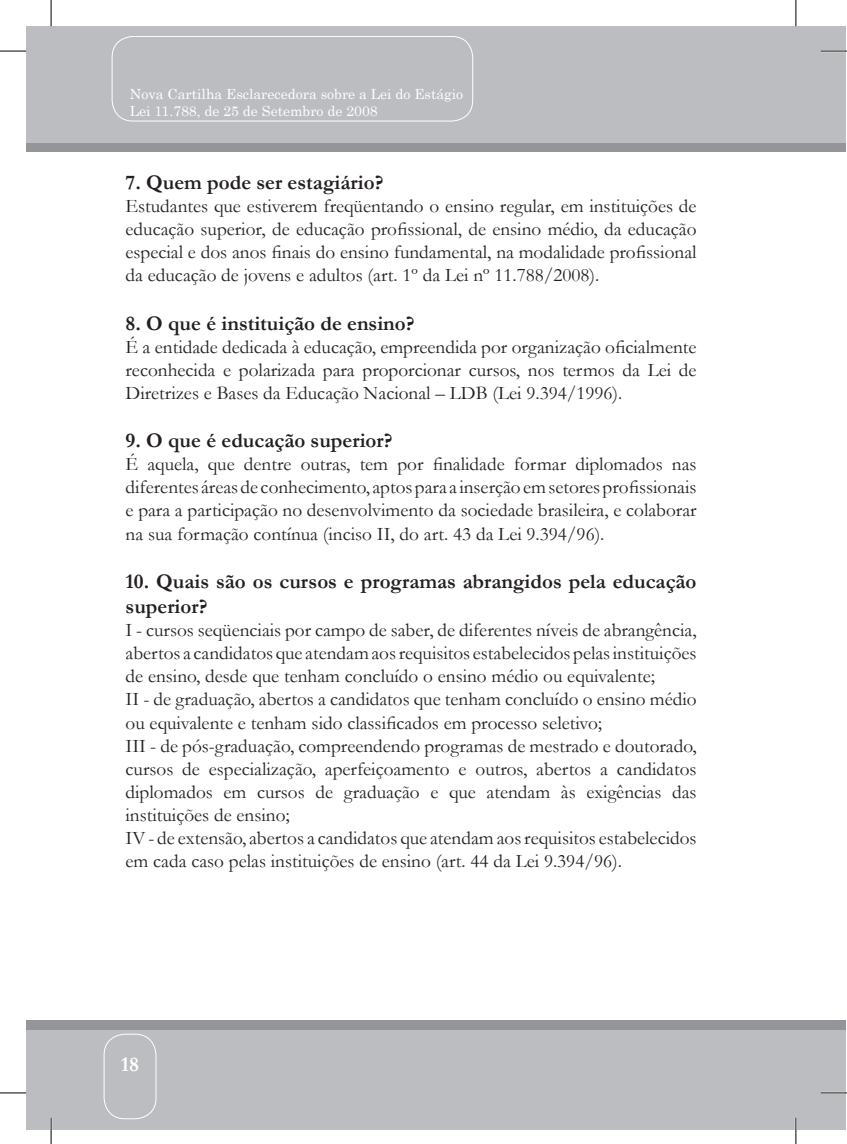
<style>
.page{position:relative;width:847px;height:1144px;background:#fff}
.page>*{position:absolute;margin:0;border:0;box-sizing:border-box;transform-origin:0 0}
.t1{font:700 21px/25.2px "Garamond";color:#231f20}
.t2{font:700 21px "Garamond";color:#fff}
.t3{font:19.25px/23.1px "Garamond";color:#231f20;text-align:justify}
.t4{font:14px/16.6px "Century";color:#fff}
</style>
<div class="page">
<div style="left:26px;top:1020px;width:819px;height:99px;background:#939598"></div>
<div style="left:26px;top:1031px;width:819px;height:99px;background:#bcbdc0"></div>
<div style="left:27px;top:52px;width:818px;height:100px;background:#939598"></div>
<div style="left:26px;top:26px;width:819px;height:116px;background:#bcbdc0"></div>
<div style="left:112px;top:36px;width:361px;height:85px;border:1px solid #fff;border-radius:21px"></div>
<div style="left:104px;top:1034px;width:52px;height:85px;border:1px solid #fff;border-radius:21px"></div>
<hr style="left:820px;top:50px;width:26px;height:2px;background:#fff">
<hr style="left:820px;top:1092px;width:26px;height:2px;background:#fff">
<hr style="left:50px;top:1118px;width:2px;height:26px;background:#fff">
<hr style="left:794px;top:1118px;width:2px;height:26px;background:#fff">
<svg style="left:0;top:51px;width:26px;height:1px"></svg>
<svg style="left:820px;top:51px;width:26px;height:1px"></svg>
<svg style="left:0;top:1092px;width:26px;height:1px"></svg>
<svg style="left:820px;top:1092px;width:26px;height:1px"></svg>
<svg style="left:51px;top:0;width:1px;height:26px"></svg>
<svg style="left:51px;top:1118px;width:1px;height:26px"></svg>
<svg style="left:795px;top:0;width:1px;height:26px"></svg>
<svg style="left:795px;top:1118px;width:1px;height:26px"></svg>
<p class="t4" style="left:130px;top:84px;width:334px">Nova Cartilha Esclarecedora sobre a Lei do Estágio<br>Lei 11.788, de 25 de Setembro de 2008</p>
<p class="t1" style="left:125px;top:170px;width:259px">7. Quem pode ser estagiário?</p>
<p class="t3" style="left:125px;top:194px;width:572px">Estudantes que estiverem freqüentando o ensino regular, em instituições de educação superior, de educação profissional, de ensino médio, da educação especial e dos anos finais do ensino fundamental, na modalidade profissional da educação de jovens e adultos (art. 1º da Lei nº 11.788/2008).</p>
<p class="t1" style="left:125px;top:310px;width:290px">8. O que é instituição de ensino?</p>
<p class="t3" style="left:125px;top:335px;width:572px">É a entidade dedicada à educação, empreendida por organização oficialmente reconhecida e polarizada para proporcionar cursos, nos termos da Lei de Diretrizes e Bases da Educação Nacional – LDB (Lei 9.394/1996).</p>
<p class="t1" style="left:125px;top:428px;width:268px">9. O que é educação superior?</p>
<p class="t3" style="left:125px;top:452px;width:572px">É aquela, que dentre outras, tem por finalidade formar diplomados nas diferentes áreas de conhecimento, aptos para a inserção em setores profissionais e para a participação no desenvolvimento da sociedade brasileira, e colaborar na sua formação contínua (inciso II, do art. 43 da Lei 9.394/96).</p>
<p class="t1" style="left:125px;top:569px;width:572px">10. Quais são os cursos e programas abrangidos pela educação superior?</p>
<p class="t3" style="left:125px;top:618px;width:572px;text-align:left">I - cursos seqüenciais por campo de saber, de diferentes níveis de abrangência, abertos a candidatos que atendam aos requisitos estabelecidos pelas instituições de ensino, desde que tenham concluído o ensino médio ou equivalente;<br>II - de graduação, abertos a candidatos que tenham concluído o ensino médio ou equivalente e tenham sido classificados em processo seletivo;<br>III - de pós-graduação, compreendendo programas de mestrado e doutorado, cursos de especialização, aperfeiçoamento e outros, abertos a candidatos diplomados em cursos de graduação e que atendam às exigências das instituições de ensino;<br>IV - de extensão, abertos a candidatos que atendam aos requisitos estabelecidos em cada caso pelas instituições de ensino (art. 44 da Lei 9.394/96).</p>
<p class="t2" style="left:121px;top:1050px;width:20px">18</p>
</div>
